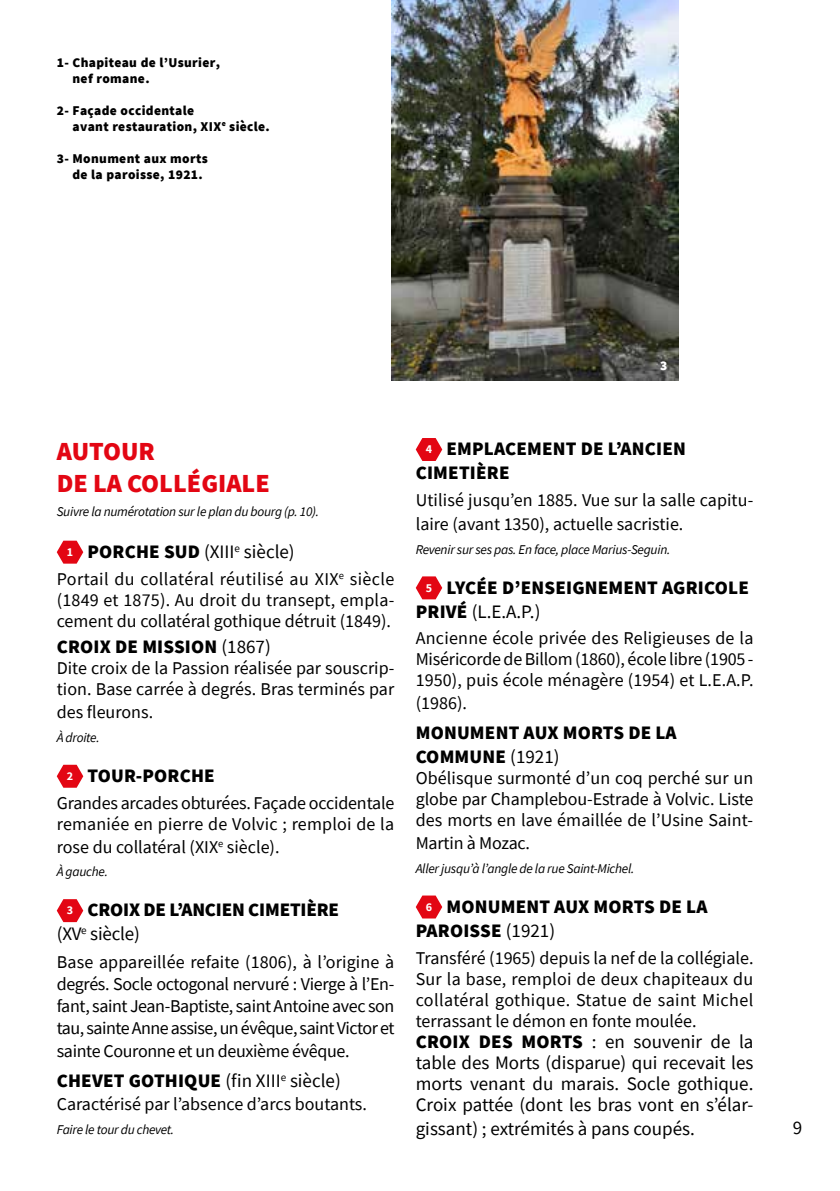
<style>
.page{position:relative;width:840px;height:1191px;background:#fff}
.page>*{position:absolute;margin:0;border:0;box-sizing:border-box;transform-origin:0 0}
.t1{font:900 26px/31.2px "Source Sans Pro";color:#e30613}
.t2{font:19px/21px "Source Sans Pro";color:#000;text-align:justify}
.t3{font:900 19px/24px "Source Sans Pro";letter-spacing:.01em;color:#000}
.t4{font:900 19px/24px "Source Sans Pro";letter-spacing:-.01em;color:#000}
.t5{font:18px/21px "Source Sans Pro";color:#000;text-align:justify}
.t6{font:italic 13.4px "Source Sans Pro";letter-spacing:-.02em;color:#000}
.t7{font:900 13.4px/16px "Source Sans Pro";letter-spacing:.025em;color:#000}
.t8{font:900 13.4px "Source Sans Pro";color:#fff}
.s1{font-weight:700;font-size:12px;color:#fff}
.s2{font-weight:900}
.s3{font-weight:400}
</style>
<div class="page">
<svg style="left:57px;top:540px;width:26px;height:23px"></svg>
<svg style="left:57px;top:764px;width:26px;height:23px"></svg>
<svg style="left:57px;top:899px;width:26px;height:23px"></svg>
<svg style="left:415px;top:438px;width:27px;height:23px"></svg>
<svg style="left:415px;top:576px;width:27px;height:23px"></svg>
<svg style="left:415px;top:895px;width:27px;height:23px"></svg>
<img style="left:391px;top:0;width:287px;height:381px">
<p class="t7" style="left:72px;top:54px;width:149px;text-indent:-16px">1- Chapiteau de l’Usurier, nef romane.</p>
<p class="t7" style="left:72px;top:102px;width:199px;text-indent:-16px">2- Façade occidentale<br>avant restauration, XIX<sup>e</sup> siècle.</p>
<p class="t7" style="left:72px;top:150px;width:137px;text-indent:-16px">3- Monument aux morts de la paroisse, 1921.</p>
<p class="t8" style="left:659px;top:356px;width:9px">3</p>
<h1 class="t1" style="left:57px;top:436px;width:214px">AUTOUR<br>DE LA COLLÉGIALE</h1>
<p class="t6" style="left:57px;top:502px;width:264px">Suivre la numérotation sur le plan du bourg (p. 10).</p>
<p class="t2" style="left:67px;top:541px;width:229px"><span class="s1">1</span> <span class="s2">PORCHE SUD</span> (XIII<sup>e</sup> siècle)</p>
<p class="t5" style="left:57px;top:568px;width:339px">Portail du collatéral réutilisé au XIX<sup>e</sup> siècle (1849 et 1875). Au droit du transept, empla&shy;cement du collatéral gothique détruit (1849).</p>
<p class="t3" style="left:57px;top:634px;width:215px">CROIX DE MISSION <span class="s3">(1867)</span></p>
<p class="t5" style="left:57px;top:658px;width:339px">Dite croix de la Passion réalisée par souscrip&shy;tion. Base carrée à degrés. Bras terminés par</p>
<p class="t5" style="left:57px;top:702px;width:98px">des fleurons.</p>
<p class="t6" style="left:57px;top:729px;width:44px">À droite.</p>
<p class="t3" style="left:67px;top:763px;width:149px"><span class="s1">2</span> TOUR-PORCHE</p>
<p class="t5" style="left:57px;top:792px;width:339px">Grandes arcades obturées. Façade occidentale remaniée en pierre de Volvic ; remploi de la</p>
<p class="t5" style="left:57px;top:836px;width:224px">rose du collatéral (XIX<sup>e</sup> siècle).</p>
<p class="t6" style="left:57px;top:863px;width:53px">À gauche.</p>
<p class="t4" style="left:57px;top:897px;width:284px;text-indent:10px"><span class="s1">3</span> CROIX DE L’ANCIEN CIMETIÈRE <span class="s3">(XV</span><sup>e</sup> <span class="s3">siècle)</span></p>
<p class="t5" style="left:57px;top:951px;width:339px;line-height:22.2px">Base appareillée refaite (1806), à l’origine à degrés. Socle octogonal nervuré : Vierge à l’En&shy;fant, saint Jean-Baptiste, saint Antoine avec son tau, sainte Anne assise, un évêque, saint Victor et sainte Couronne et un deuxième évêque.</p>
<p class="t2" style="left:57px;top:1070px;width:285px"><span class="s2">CHEVET GOTHIQUE</span> (fin XIII<sup>e</sup> siècle)</p>
<p class="t5" style="left:57px;top:1093px;width:311px">Caractérisé par l’absence d’arcs boutants.</p>
<p class="t6" style="left:57px;top:1120px;width:119px">Faire le tour du chevet.</p>
<p class="t3" style="left:415px;top:437px;width:271px;text-indent:10px"><span class="s1">4</span> EMPLACEMENT DE L’ANCIEN<br>CIMETIÈRE</p>
<p class="t5" style="left:415px;top:488px;width:339px;line-height:24px">Utilisé jusqu’en 1885. Vue sur la salle capitu&shy;laire (avant 1350), actuelle sacristie.</p>
<p class="t6" style="left:415px;top:541px;width:256px">Revenir sur ses pas. En face, place Marius-Seguin.</p>
<p class="t3" style="left:415px;top:575px;width:334px;text-indent:10px"><span class="s1">5</span> LYCÉE D’ENSEIGNEMENT AGRICOLE<br>PRIVÉ <span class="s3">(L.E.A.P.)</span></p>
<p class="t5" style="left:415px;top:628px;width:339px">Ancienne école privée des Religieuses de la Miséricorde de Billom (1860), école libre (1905 - 1950), puis école ménagère (1954) et L.E.A.P.</p>
<p class="t5" style="left:415px;top:693px;width:53px">(1986).</p>
<p class="t3" style="left:415px;top:720px;width:262px">MONUMENT AUX MORTS DE LA<br>COMMUNE <span class="s3">(1921)</span></p>
<p class="t5" style="left:415px;top:767px;width:339px">Obélisque surmonté d’un coq perché sur un globe par Champlebou-Estrade à Volvic. Liste des morts en lave émaillée de l’Usine Saint-</p>
<p class="t5" style="left:415px;top:832px;width:116px">Martin à Mozac.</p>
<p class="t6" style="left:415px;top:860px;width:220px">Aller jusqu’à l’angle de la rue Saint-Michel.</p>
<p class="t3" style="left:415px;top:894px;width:293px;text-indent:10px"><span class="s1">6</span> MONUMENT AUX MORTS DE LA<br>PAROISSE <span class="s3">(1921)</span></p>
<p class="t5" style="left:415px;top:947px;width:339px">Transféré (1965) depuis la nef de la collégiale.<br>Sur la base, remploi de deux chapiteaux du collatéral gothique. Statue de saint Michel terrassant le démon en fonte moulée.</p>
<p class="t2" style="left:415px;top:1030px;width:339px"><span class="s2">CROIX DES MORTS</span> : en souvenir de la table des Morts (disparue) qui recevait les morts venant du marais. Socle gothique.<br>Croix pattée (dont les bras vont en s’élar-</p>
<p class="t2" style="left:415px;top:1117px;width:280px">gissant) ; extrémités à pans coupés.</p>
<p class="t2" style="left:792px;top:1117px;width:11px">9</p>
</div>
